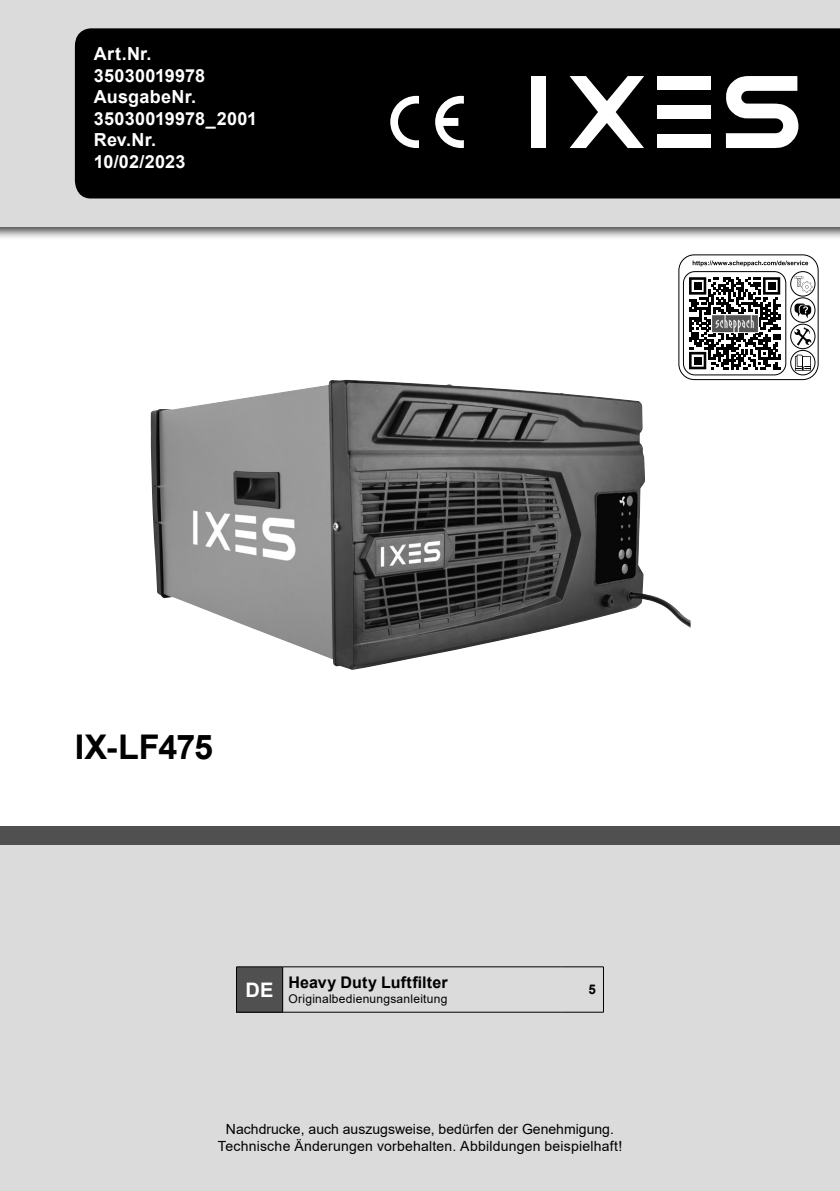
<style>
.page{position:relative;width:840px;height:1191px;background:#fff}
.page>*{position:absolute;margin:0;border:0;box-sizing:border-box;transform-origin:0 0}
.t1{font:700 34px "Arial";letter-spacing:-.025em;color:#000}
.t2{font:700 20px "Arial";color:#fff}
.t3{font:700 18px "Arial";letter-spacing:.01em;color:#fff}
.t4{font:700 16px "Arial";letter-spacing:.01em;color:#000}
.t5{font:14px "Arial";letter-spacing:.01em;color:#000}
.t6{font:700 13.4px "Arial";color:#000}
.t7{font:12px "Arial";letter-spacing:.02em;color:#000}
</style>
<div class="page">
<div style="left:0;top:0;width:839px;height:240px;background:#000;opacity:.75"></div>
<div style="left:0;top:0;width:839px;height:227px;background:#dbdbdb"></div>
<div style="left:75px;top:28px;width:764px;height:170px;background:#000"></div>
<div style="left:0;top:845px;width:839px;height:346px;background:#dbdbdb"></div>
<div style="left:0;top:826px;width:839px;height:19px;background:#505050"></div>
<img style="left:150px;top:380px;width:540px;height:290px">
<div style="left:678px;top:255px;width:139px;height:125px;border:1px solid #000;border-radius:15px"></div>
<div style="left:789px;top:271px;width:25px;height:25px;border:1px solid #000;border-radius:50%"></div>
<div style="left:789px;top:297px;width:25px;height:26px;border:1px solid #000;border-radius:50%"></div>
<div style="left:789px;top:324px;width:25px;height:25px;border:1px solid #000;border-radius:50%"></div>
<div style="left:789px;top:350px;width:25px;height:25px;border:1px solid #000;border-radius:50%"></div>
<svg style="left:794px;top:355px;width:16px;height:16px"></svg>
<svg style="left:689px;top:277px;width:90px;height:92px"></svg>
<div style="left:693px;top:282px;width:8px;height:8px;background:#000"></div>
<div style="left:767px;top:282px;width:7px;height:8px;background:#000"></div>
<div style="left:693px;top:357px;width:8px;height:7px;background:#000"></div>
<img style="left:710px;top:314px;width:47px;height:18px">
<div style="left:682px;top:271px;width:103px;height:104px;border:1px solid #000;border-radius:12px"></div>
<svg style="left:692px;top:260px;width:115px;height:6px"></svg>
<svg style="left:794px;top:303px;width:16px;height:15px"></svg>
<svg style="left:793px;top:327px;width:18px;height:18px"></svg>
<svg style="left:794px;top:276px;width:17px;height:16px"></svg>
<div style="left:236px;top:966px;width:46px;height:46px;background:#505050"></div>
<hr style="left:236px;top:966px;width:46px;height:1px;background:#000">
<hr style="left:236px;top:967px;width:1px;height:45px;background:#000">
<hr style="left:282px;top:966px;width:279px;height:1px;background:#000">
<hr style="left:282px;top:967px;width:1px;height:45px;background:#000">
<hr style="left:561px;top:966px;width:42px;height:1px;background:#000">
<hr style="left:602px;top:967px;width:1px;height:45px;background:#000">
<hr style="left:236px;top:1011px;width:46px;height:1px;background:#000">
<hr style="left:282px;top:1011px;width:279px;height:1px;background:#000">
<hr style="left:561px;top:1011px;width:42px;height:1px;background:#000">
<svg style="left:390px;top:96px;width:29px;height:52px;background:#616161"></svg>
<svg style="left:435px;top:96px;width:28px;height:52px"></svg>
<div style="left:530px;top:76px;width:15px;height:72px;background:#fff"></div>
<svg style="left:569px;top:76px;width:74px;height:72px;background:#6c6c6c"></svg>
<svg style="left:725px;top:76px;width:73px;height:72px;background:#9d9d9d"></svg>
<div style="left:656px;top:105px;width:54px;height:14px;background:#fff"></div>
<div style="left:656px;top:76px;width:54px;height:14px;background:#fff"></div>
<div style="left:656px;top:134px;width:54px;height:14px;background:#fff"></div>
<p class="t3" style="left:94px;top:41px;width:59px">Art.Nr.</p>
<p class="t3" style="left:94px;top:62px;width:113px">35030019978</p>
<p class="t3" style="left:94px;top:84px;width:103px">AusgabeNr.</p>
<p class="t3" style="left:94px;top:106px;width:165px">35030019978_2001</p>
<p class="t3" style="left:94px;top:127px;width:63px">Rev.Nr.</p>
<p class="t3" style="left:94px;top:149px;width:93px">10/02/2023</p>
<p class="t1" style="left:75px;top:722px;width:139px">IX-LF475</p>
<p class="t2" style="left:245px;top:975px;width:29px">DE</p>
<p class="t4" style="left:288px;top:971px;width:161px">Heavy Duty Luftfilter</p>
<p class="t7" style="left:288px;top:990px;width:160px">Originalbedienungsanleitung</p>
<p class="t6" style="left:588px;top:980px;width:9px">5</p>
<p class="t5" style="left:226px;top:1119px;width:389px">Nachdrucke, auch auszugsweise, bedürfen der Genehmigung.</p>
<p class="t5" style="left:217px;top:1136px;width:406px">Technische Änderungen vorbehalten. Abbildungen beispielhaft!</p>
</div>
